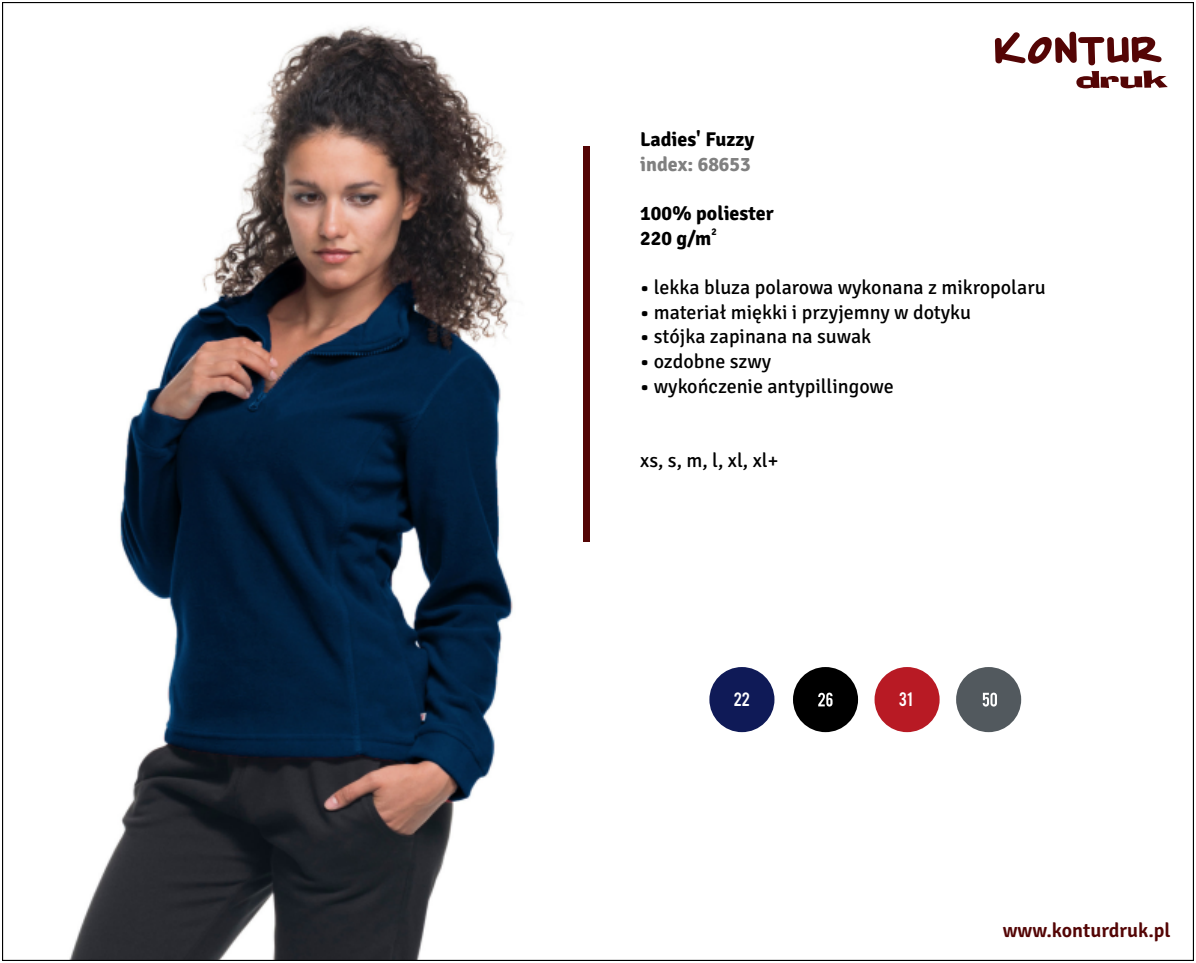
<style>
.page{position:relative;width:1196px;height:963px;background:#fff}
.page>*{position:absolute;margin:0;border:0;box-sizing:border-box;transform-origin:0 0}
.t1{font:20px "Signika";color:#000}
.t2{font:700 20px "Signika";color:#000}
.t3{font:600 20px "Signika";color:#540505}
.t4{font:700 20px "Signika";color:#808080}
.t5{font:15.4px "Bebas";color:#fff}
.t6{font:700 10px "Signika";color:#000}
.s1{font-weight:700}
</style>
<div class="page">
<img style="left:69px;top:25px;width:444px;height:933px">
<div style="left:582px;top:146px;width:7px;height:395px;background:#540505"></div>
<svg style="left:995px;top:31px;width:173px;height:57px"></svg>
<div style="left:793px;top:666px;width:65px;height:66px;background:#000;border-radius:50%"></div>
<svg style="left:818px;top:692px;width:14px;height:14px"></svg>
<div style="left:956px;top:666px;width:65px;height:66px;background:#52595e;border-radius:50%"></div>
<svg style="left:982px;top:692px;width:15px;height:14px"></svg>
<div style="left:709px;top:666px;width:65px;height:66px;background:#0f1a57;border-radius:50%"></div>
<div style="left:874px;top:666px;width:65px;height:66px;background:#b81a24;border-radius:50%"></div>
<p class="t2" style="left:640px;top:127px;width:116px">Ladies' Fuzzy</p>
<p class="t4" style="left:640px;top:152px;width:112px">index: 68653</p>
<p class="t2" style="left:640px;top:201px;width:135px">100% poliester</p>
<p class="t6" style="left:711px;top:225px;width:7px">2</p>
<p class="t2" style="left:640px;top:226px;width:73px">220 g/m</p>
<p class="t1" style="left:640px;top:275px;width:407px"><span class="s1">•</span> lekka bluza polarowa wykonana z mikropolaru</p>
<p class="t1" style="left:640px;top:300px;width:332px"><span class="s1">•</span> materiał miękki i przyjemny w dotyku</p>
<p class="t1" style="left:640px;top:324px;width:232px"><span class="s1">•</span> stójka zapinana na suwak</p>
<p class="t1" style="left:640px;top:349px;width:133px"><span class="s1">•</span> ozdobne szwy</p>
<p class="t1" style="left:640px;top:374px;width:255px"><span class="s1">•</span> wykończenie antypillingowe</p>
<p class="t1" style="left:640px;top:447px;width:140px">xs, s, m, l, xl, xl+</p>
<p class="t5" style="left:734px;top:692px;width:18px">22</p>
<p class="t5" style="left:899px;top:692px;width:15px">31</p>
<p class="t3" style="left:1003px;top:917px;width:169px">www.konturdruk.pl</p>
</div>
